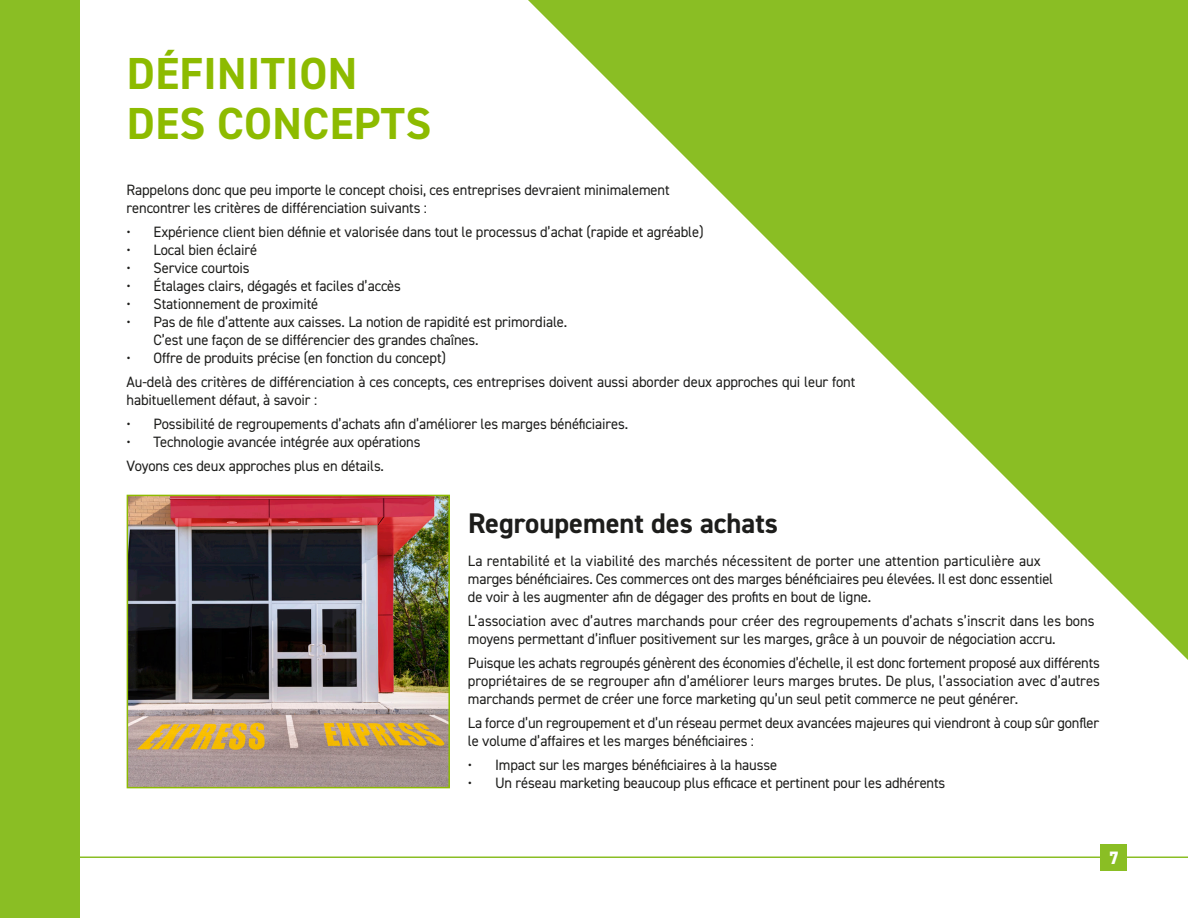
<style>
.page{position:relative;width:1188px;height:918px;background:#fff}
.page>*{position:absolute;margin:0;border:0;box-sizing:border-box;transform-origin:0 0}
.t1{font:700 45px/49.5px "DIN2014";letter-spacing:.01em;color:#8dbb00}
.t2{font:700 28.5px "DIN2014";color:#1d1d1b}
.t3{font:800 18px "DIN2014";color:#fff}
.t4{font:15px/18px "DIN2014";letter-spacing:-.01em;color:#1d1d1b}
</style>
<div class="page">
<div style="left:0;top:0;width:80px;height:918px;background:#8abe24"></div>
<svg style="left:528px;top:0;width:660px;height:660px"></svg>
<img style="left:130px;top:498px;width:317px;height:287px">
<div style="left:127px;top:495px;width:323px;height:293px;border:2px solid #8dbb00"></div>
<div style="left:1100px;top:844px;width:27px;height:27px;background:#8abe24"></div>
<hr style="left:0;top:856px;width:1105px;height:2px;background:#8abe24">
<hr style="left:1122px;top:856px;width:66px;height:2px;background:#8abe24">
<h1 class="t1" style="left:127px;top:48px;width:306px">DÉFINITION<br>DES CONCEPTS</h1>
<p class="t4" style="left:127px;top:181px;width:545px">Rappelons donc que peu importe le concept choisi, ces entreprises devraient minimalement rencontrer les critères de différenciation suivants :</p>
<p class="t4" style="left:127px;top:223px;width:579px">• Expérience client bien définie et valorisée dans tout le processus d’achat (rapide et agréable)</p>
<p class="t4" style="left:127px;top:241px;width:132px">• Local bien éclairé</p>
<p class="t4" style="left:127px;top:259px;width:125px">• Service courtois</p>
<p class="t4" style="left:127px;top:277px;width:276px">• Étalages clairs, dégagés et faciles d’accès</p>
<p class="t4" style="left:127px;top:295px;width:193px">• Stationnement de proximité</p>
<p class="t4" style="left:154px;top:313px;width:415px;text-indent:-27px">• Pas de file d’attente aux caisses. La notion de rapidité est primordiale.<br>C’est une façon de se différencier des grandes chaînes.</p>
<p class="t4" style="left:127px;top:346px;width:730px;line-height:24px">• Offre de produits précise (en fonction du concept)<br>Au-delà des critères de différenciation à ces concepts, ces entreprises doivent aussi aborder deux approches qui leur font</p>
<p class="t4" style="left:127px;top:391px;width:192px">habituellement défaut, à savoir :</p>
<p class="t4" style="left:127px;top:415px;width:503px">• Possibilité de regroupements d’achats afin d’améliorer les marges bénéficiaires.</p>
<p class="t4" style="left:127px;top:430px;width:295px;line-height:24px">• Technologie avancée intégrée aux opérations<br>Voyons ces deux approches plus en détails.</p>
<h2 class="t2" style="left:468px;top:505px;width:312px">Regroupement des achats</h2>
<p class="t4" style="left:468px;top:552px;width:587px">La rentabilité et la viabilité des marchés nécessitent de porter une attention particulière aux marges bénéficiaires. Ces commerces ont des marges bénéficiaires peu élevées. Il est donc essentiel de voir à les augmenter afin de dégager des profits en bout de ligne.</p>
<p class="t4" style="left:468px;top:612px;width:628px">L’association avec d’autres marchands pour créer des regroupements d’achats s’inscrit dans les bons moyens permettant d’influer positivement sur les marges, grâce à un pouvoir de négociation accru.</p>
<p class="t4" style="left:468px;top:654px;width:633px;text-align:justify">Puisque les achats regroupés génèrent des économies d’échelle, il est donc fortement proposé aux différents propriétaires de se regrouper afin d’améliorer leurs marges brutes. De plus, l’association avec d’autres marchands permet de créer une force marketing qu’un seul petit commerce ne peut générer.</p>
<p class="t4" style="left:468px;top:714px;width:633px">La force d’un regroupement et d’un réseau permet deux avancées majeures qui viendront à coup sûr gonfler le volume d’affaires et les marges bénéficiaires :</p>
<p class="t4" style="left:468px;top:756px;width:311px">• Impact sur les marges bénéficiaires à la hausse</p>
<p class="t4" style="left:468px;top:774px;width:479px">• Un réseau marketing beaucoup plus efficace et pertinent pour les adhérents</p>
<p class="t3" style="left:1109px;top:846px;width:12px">7</p>
</div>
